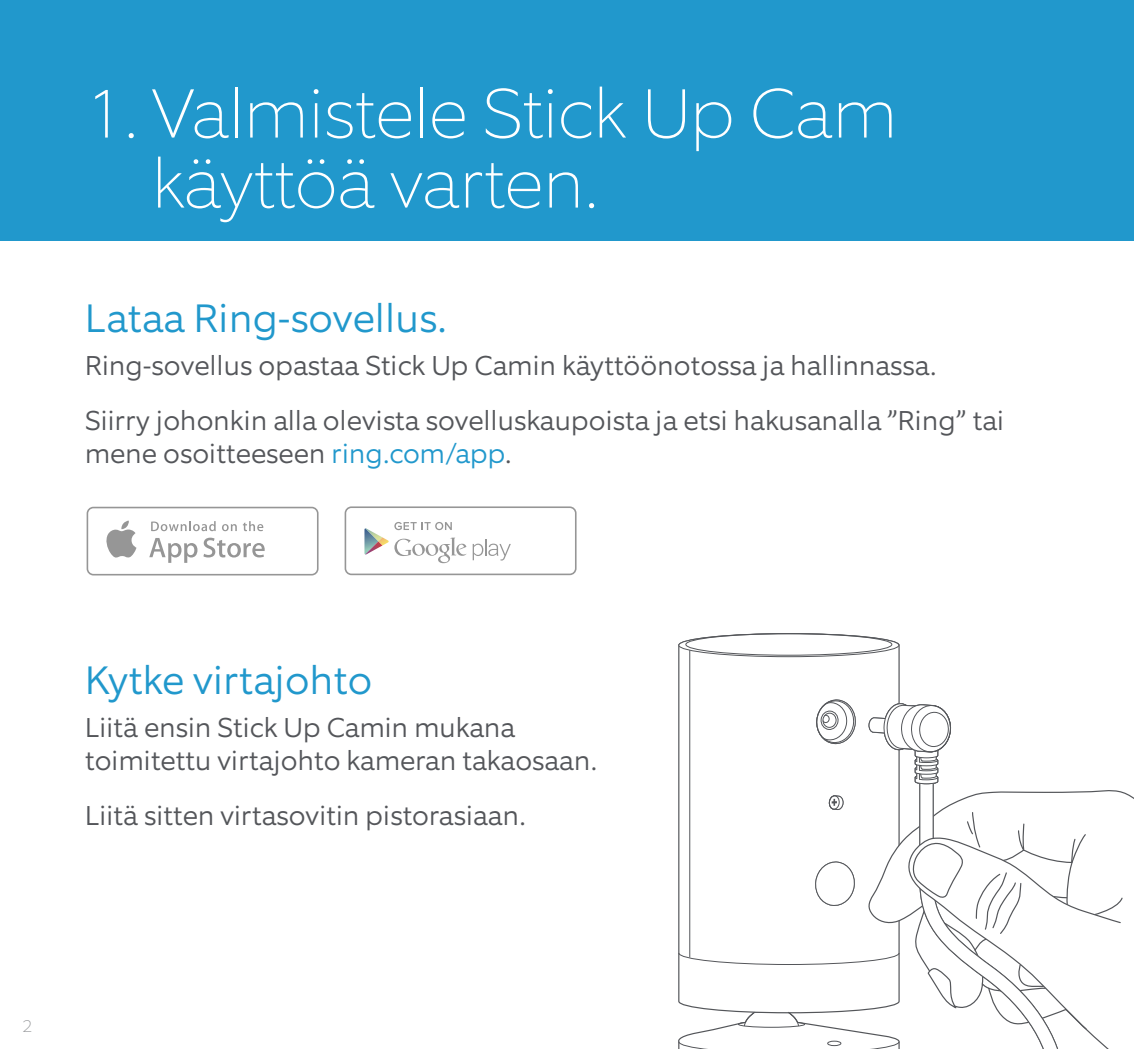
<style>
.page{position:relative;width:1134px;height:1049px;background:#fff}
.page>*{position:absolute;margin:0;border:0;box-sizing:border-box;transform-origin:0 0}
.t1{font:100 70px/70px "Equip";color:#fff}
.t2{font:300 40px "Equip";color:#2198cc}
.t3{font:300 27.5px/55px "Equip";color:#54565a}
.t4{font:100 17.5px "Equip";color:#939598}
.s1{color:#2198cc}
</style>
<div class="page">
<div style="left:0;top:0;width:1134px;height:241px;background:#2198cc"></div>
<svg style="left:678px;top:633px;width:222px;height:66px"></svg>
<div style="left:679px;top:634px;width:220px;height:23px;background:#fff;border-radius:50%"></div>
<div style="left:678px;top:633px;width:221px;height:24px;border:1px solid #54565a;border-radius:50%"></div>
<div style="left:685px;top:633px;width:207px;height:22px;border:1px solid #54565a;border-radius:50%"></div>
<hr style="left:689px;top:650px;width:1px;height:307px;background:#54565a">
<svg style="left:678px;top:699px;width:445px;height:350px"></svg>
<svg style="left:828px;top:1041px;width:13px;height:4px"></svg>
<div style="left:827px;top:1041px;width:14px;height:5px;border:1px solid #54565a;border-radius:50%"></div>
<svg style="left:473px;top:539px;width:38px;height:21px"></svg>
<svg style="left:364px;top:522px;width:103px;height:41px"></svg>
<svg style="left:106px;top:521px;width:30px;height:37px"></svg>
<svg style="left:149px;top:538px;width:48px;height:25px"></svg>
<svg style="left:203px;top:538px;width:62px;height:19px"></svg>
<svg style="left:151px;top:521px;width:65px;height:10px"></svg>
<svg style="left:222px;top:524px;width:15px;height:7px"></svg>
<svg style="left:243px;top:521px;width:20px;height:10px"></svg>
<div style="left:87px;top:507px;width:232px;height:68px;border:2px solid #969696;border-radius:6px"></div>
<div style="left:345px;top:506px;width:231px;height:69px;border:2px solid #969696;border-radius:6px"></div>
<h1 class="t1" style="left:152px;top:78px;width:747px;text-indent:-67px">1. Valmistele Stick Up Cam käyttöä varten.</h1>
<h2 class="t2" style="left:85px;top:292px;width:363px">Lataa Ring-sovellus.</h2>
<p class="t3" style="left:85px;top:338px;width:921px">Ring-sovellus opastaa Stick Up Camin käyttöönotossa ja hallinnassa.<br>Siirry johonkin alla olevista sovelluskaupoista ja etsi hakusanalla ”Ring” tai</p>
<p class="t3" style="left:85px;top:426px;width:428px">mene osoitteeseen <span class="s1">ring.com/app</span>.</p>
<h2 class="t2" style="left:85px;top:654px;width:289px">Kytke virtajohto</h2>
<p class="t3" style="left:85px;top:711px;width:514px;line-height:32.5px">Liitä ensin Stick Up Camin mukana toimitettu virtajohto kameran takaosaan.</p>
<p class="t3" style="left:85px;top:788px;width:442px">Liitä sitten virtasovitin pistorasiaan.</p>
<p class="t4" style="left:22px;top:1014px;width:11px">2</p>
</div>
